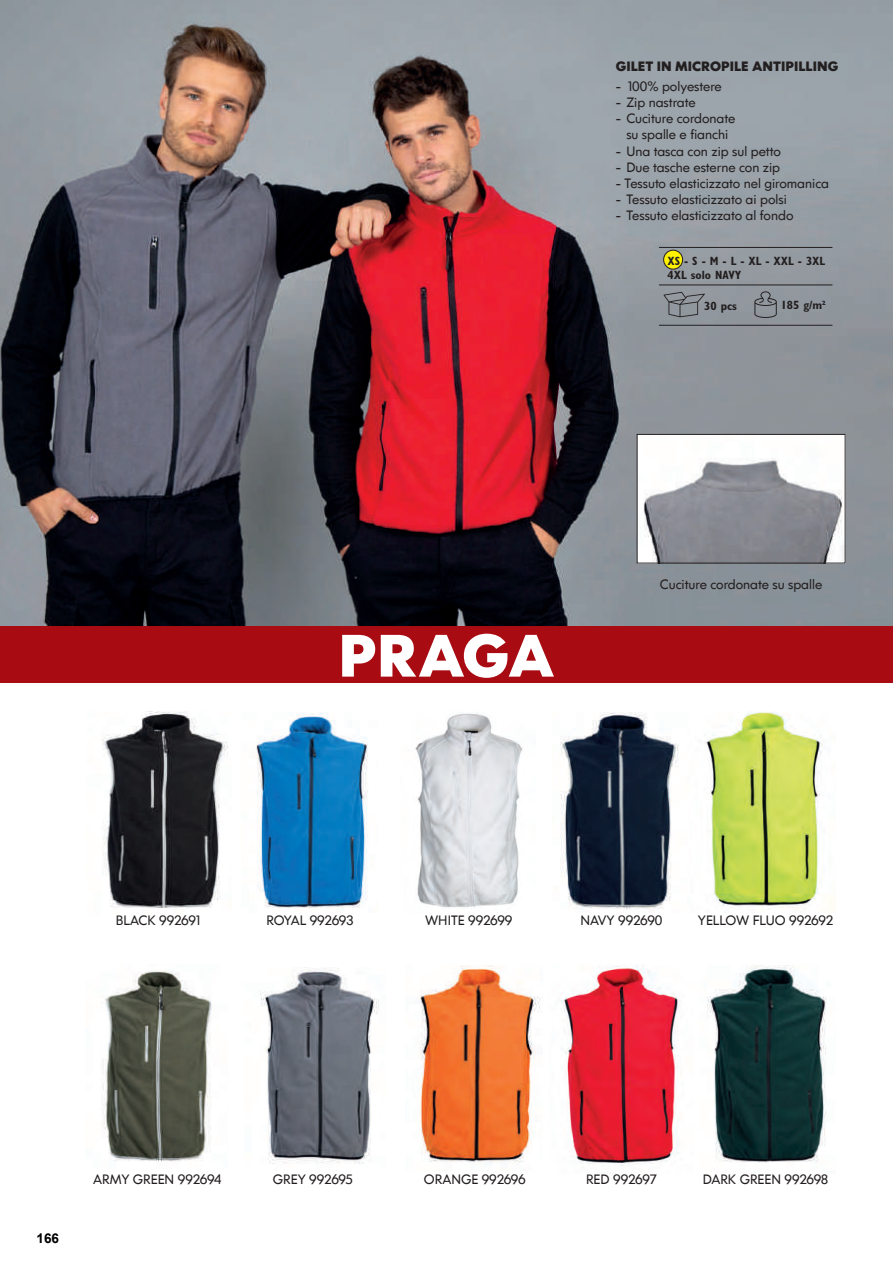
<style>
.page{position:relative;width:893px;height:1263px;background:#fff}
.page>*{position:absolute;margin:0;border:0;box-sizing:border-box;transform-origin:0 0}
.t1{font:700 60px "IKEA Sans";letter-spacing:-.01em;color:#fff}
.t2{font:13.5px/16.2px "IKEA Sans";color:#231f20;text-align:center}
.t3{font:700 13.5px "IKEA Sans";color:#231f20}
.t4{font:13.5px "IKEA Sans";letter-spacing:-.03em;color:#231f20}
.t5{font:700 13.5px "Arial";color:#000}
.t6{font:700 condensed 12px/14.4px "Gill Sans";color:#231f20}
</style>
<div class="page">
<img style="left:415px;top:713px;width:108px;height:195px">
<img style="left:0;top:0;width:893px;height:627px">
<div style="left:0;top:627px;width:893px;height:56px;background:#a90b12"></div>
<img style="left:560px;top:712px;width:264px;height:197px">
<img style="left:260px;top:967px;width:119px;height:197px">
<img style="left:102px;top:711px;width:126px;height:197px">
<img style="left:256px;top:713px;width:112px;height:195px">
<img style="left:561px;top:965px;width:117px;height:201px">
<img style="left:707px;top:965px;width:119px;height:198px">
<img style="left:418px;top:966px;width:122px;height:205px">
<img style="left:101px;top:970px;width:111px;height:192px">
<div style="left:664px;top:250px;width:19px;height:19px;background:#fff101;border-radius:50%"></div>
<div style="left:664px;top:250px;width:19px;height:19px;border:1px solid #231f20;border-radius:50%"></div>
<svg style="left:754px;top:291px;width:23px;height:27px"></svg>
<svg style="left:664px;top:292px;width:41px;height:25px"></svg>
<hr style="left:659px;top:247px;width:173px;height:1px;background:#231f20">
<hr style="left:659px;top:285px;width:173px;height:1px;background:#231f20">
<hr style="left:659px;top:325px;width:173px;height:1px;background:#231f20">
<img style="left:639px;top:436px;width:205px;height:125px">
<div style="left:637px;top:434px;width:209px;height:129px;border:1px solid #231f20"></div>
<p class="t3" style="left:616px;top:55px;width:224px">GILET IN MICROPILE ANTIPILLING</p>
<p class="t2" style="left:616px;top:77px;width:107px">- 100% polyestere</p>
<p class="t2" style="left:616px;top:94px;width:81px">- Zip nastrate</p>
<p class="t2" style="left:616px;top:110px;width:121px">- Cuciture cordonate su spalle e fianchi</p>
<p class="t2" style="left:616px;top:142px;width:167px">- Una tasca con zip sul petto</p>
<p class="t2" style="left:616px;top:158px;width:166px">- Due tasche esterne con zip</p>
<p class="t2" style="left:616px;top:175px;width:215px">- Tessuto elasticizzato nel giromanica</p>
<p class="t2" style="left:616px;top:191px;width:172px">- Tessuto elasticizzato ai polsi</p>
<p class="t2" style="left:616px;top:207px;width:179px">- Tessuto elasticizzato al fondo</p>
<p class="t6" style="left:668px;top:254px;width:159px">XS - S - M - L - XL - XXL - 3XL<br>4XL solo NAVY</p>
<p class="t6" style="left:704px;top:299px;width:34px">30 pcs</p>
<p class="t6" style="left:781px;top:298px;width:47px">185 g/m²</p>
<h1 class="t1" style="left:338px;top:607px;width:218px">PRAGA</h1>
<p class="t2" style="left:660px;top:576px;width:164px">Cuciture cordonate su spalle</p>
<p class="t2" style="left:116px;top:912px;width:88px">BLACK 992691</p>
<p class="t4" style="left:266px;top:910px;width:89px">ROYAL 992693</p>
<p class="t2" style="left:580px;top:912px;width:84px">NAVY 992690</p>
<p class="t2" style="left:698px;top:912px;width:137px">YELLOW FLUO 992692</p>
<p class="t2" style="left:425px;top:912px;width:89px">WHITE 992699</p>
<p class="t5" style="left:37px;top:1229px;width:24px">166</p>
<p class="t2" style="left:93px;top:1170px;width:130px">ARMY GREEN 992694</p>
<p class="t2" style="left:273px;top:1170px;width:82px">GREY 992695</p>
<p class="t2" style="left:424px;top:1170px;width:103px">ORANGE 992696</p>
<p class="t2" style="left:586px;top:1170px;width:72px">RED 992697</p>
<p class="t2" style="left:703px;top:1170px;width:127px">DARK GREEN 992698</p>
</div>
